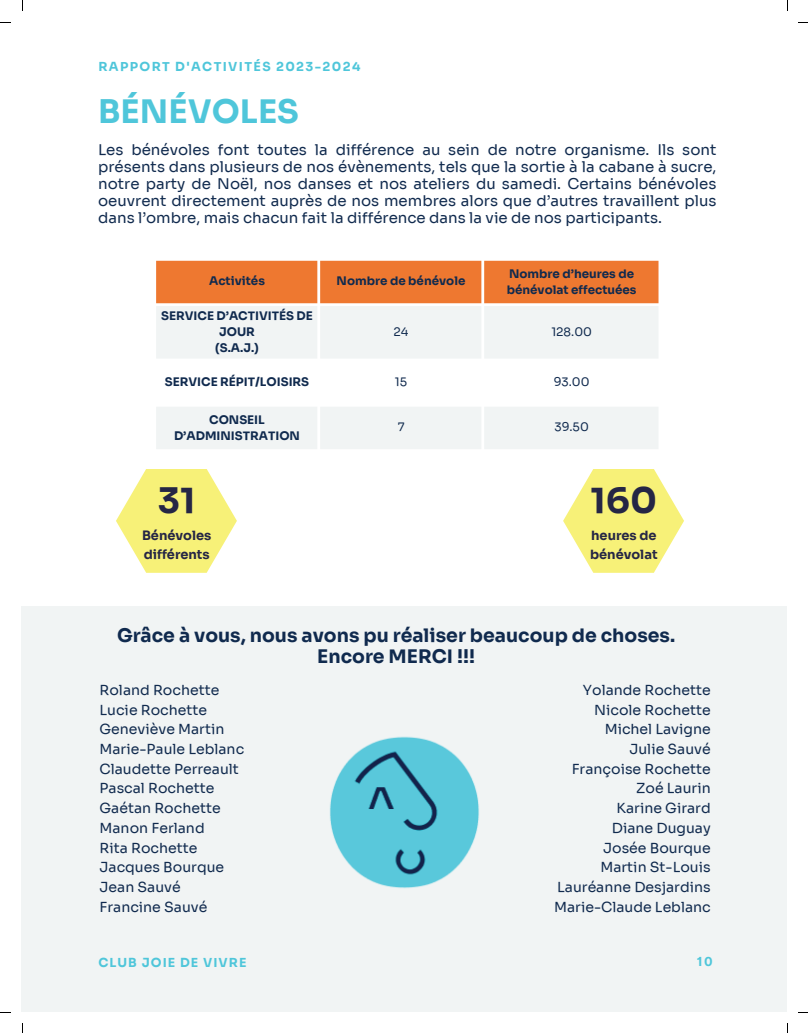
<style>
.page{position:relative;width:808px;height:1033px;background:#fff}
.page>*{position:absolute;margin:0;border:0;box-sizing:border-box;transform-origin:0 0}
.t1{font:700 35.38px "Sora";color:#252645}
.t2{font:700 32.5px "Sora";color:#4fc6da}
.t3{font:700 18.75px/20.2px "Sora";color:#102a4e;text-align:center}
.t4{font:15px/16.9px "Sora";color:#102a4e;text-align:justify}
.t5{font:14.12px/19.8px "Sora";color:#102a4e}
.t6{font:700 12.88px/18.8px "Sora";color:#252645}
.t7{font:700 12.5px "Sora";letter-spacing:.11em;color:#4fc6da}
.t8{font:700 12.5px "Sora";letter-spacing:.085em;color:#4fc6da}
.t9{font:700 12.5px "Inter";color:#4fc6da}
.t10{font:700 11.88px/16px "Sora";color:#102a4e;text-align:center}
.t11{font:11.88px "Sora";color:#102a4e}
</style>
<div class="page">
<div style="left:22px;top:606px;width:765px;height:405px;background:#f1f4f4"></div>
<div style="left:156px;top:261px;width:502px;height:42px;background:#ee7830"></div>
<div style="left:156px;top:306px;width:502px;height:143px;background:#f1f4f4"></div>
<svg style="left:156px;top:361px;width:502px;height:43px"></svg>
<svg style="left:563px;top:469px;width:121px;height:104px"></svg>
<svg style="left:116px;top:469px;width:121px;height:104px"></svg>
<img style="left:329px;top:736px;width:150px;height:153px">
<p class="t7" style="left:98px;top:56px;width:263px">RAPPORT D'ACTIVITÉS 2023-2024</p>
<h2 class="t2" style="left:98px;top:84px;width:202px">BÉNÉVOLES</h2>
<p class="t4" style="left:98px;top:140px;width:620px">Les bénévoles font toutes la différence au sein de notre organisme. Ils sont présents dans plusieurs de nos évènements, tels que la sortie à la cabane à sucre, notre party de Noël, nos danses et nos ateliers du samedi. Certains bénévoles oeuvrent directement auprès de nos membres alors que d’autres travaillent plus dans l’ombre, mais chacun fait la différence dans la vie de nos participants.</p>
<p class="t10" style="left:209px;top:272px;width:57px">Activités</p>
<p class="t10" style="left:336px;top:272px;width:130px">Nombre de bénévole</p>
<p class="t10" style="left:506px;top:264px;width:131px;text-align:left">Nombre d’heures de bénévolat effectuées</p>
<p class="t10" style="left:161px;top:307px;width:153px">SERVICE D’ACTIVITÉS DE<br>JOUR<br>(S.A.J.)</p>
<p class="t11" style="left:393px;top:322px;width:16px">24</p>
<p class="t11" style="left:551px;top:322px;width:42px">128.00</p>
<p class="t10" style="left:165px;top:372px;width:146px">SERVICE RÉPIT/LOISIRS</p>
<p class="t11" style="left:395px;top:372px;width:14px">15</p>
<p class="t11" style="left:553px;top:372px;width:37px">93.00</p>
<p class="t10" style="left:174px;top:410px;width:127px">CONSEIL<br>D’ADMINISTRATION</p>
<p class="t11" style="left:397px;top:417px;width:8px">7</p>
<p class="t11" style="left:554px;top:417px;width:36px">39.50</p>
<h1 class="t1" style="left:158px;top:471px;width:39px">31</h1>
<p class="t6" style="left:142px;top:525px;width:71px">Bénévoles différents</p>
<h1 class="t1" style="left:590px;top:471px;width:68px">160</h1>
<p class="t6" style="left:590px;top:525px;width:69px">heures de bénévolat</p>
<h3 class="t3" style="left:117px;top:624px;width:559px">Grâce à vous, nous avons pu réaliser beaucoup de choses.<br>Encore MERCI !!!</h3>
<p class="t5" style="left:99px;top:678px;width:146px">Roland Rochette<br>Lucie Rochette<br>Geneviève Martin<br>Marie-Paule Leblanc<br>Claudette Perreault<br>Pascal Rochette<br>Gaétan Rochette<br>Manon Ferland<br>Rita Rochette<br>Jacques Bourque<br>Jean Sauvé<br>Francine Sauvé</p>
<p class="t5" style="left:554px;top:678px;width:158px;text-align:right">Yolande Rochette<br>Nicole Rochette<br>Michel Lavigne<br>Julie Sauvé<br>Françoise Rochette<br>Zoé Laurin<br>Karine Girard<br>Diane Duguay<br>Josée Bourque<br>Martin St-Louis<br>Lauréanne Desjardins<br>Marie-Claude Leblanc</p>
<p class="t8" style="left:98px;top:952px;width:150px">CLUB JOIE DE VIVRE</p>
<p class="t9" style="left:696px;top:952px;width:17px">10</p>
</div>
